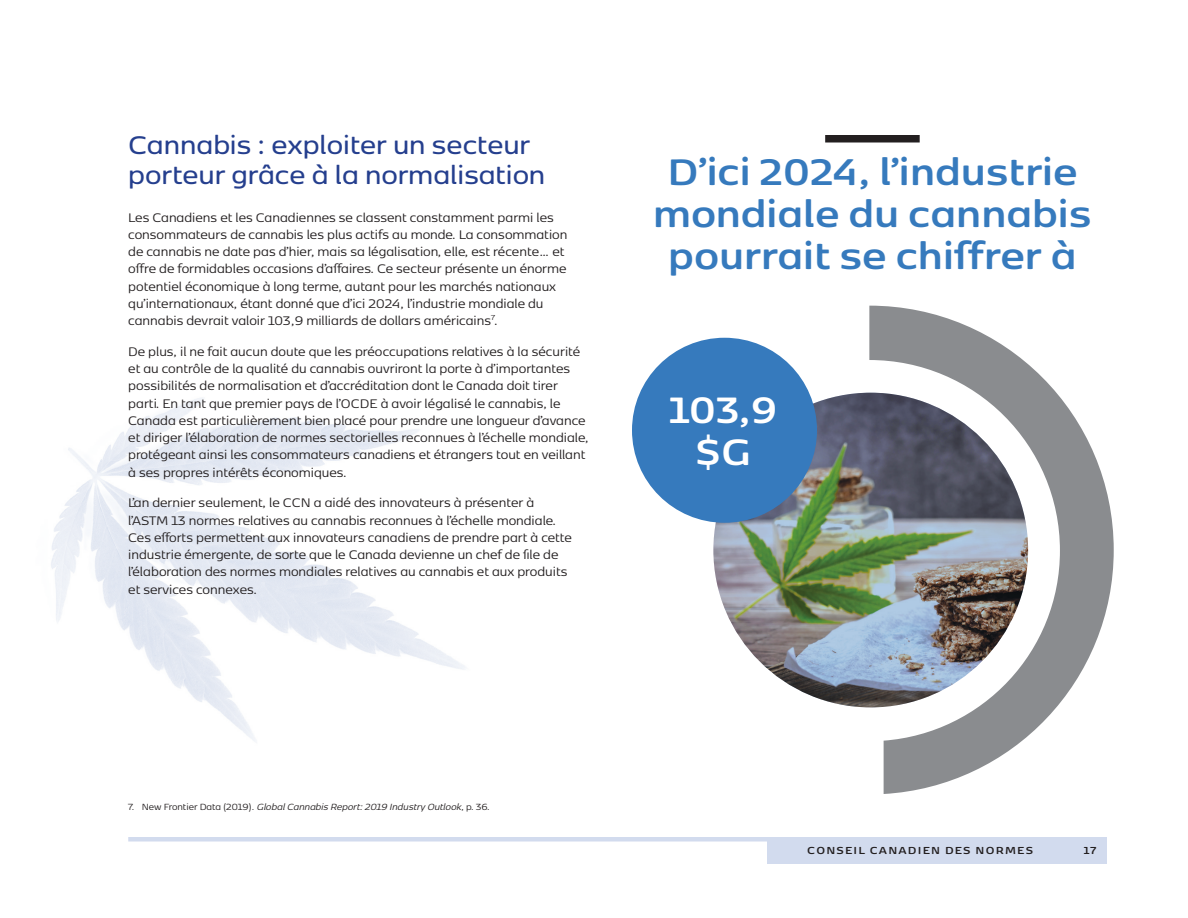
<style>
.page{position:relative;width:1188px;height:918px;background:#fff}
.page>*{position:absolute;margin:0;border:0;box-sizing:border-box;transform-origin:0 0}
.t1{font:700 43.5px/42px "Kobenhavn Sans";color:#367abd;text-align:center}
.t2{font:700 43.35px/41.8px "Kobenhavn Sans";color:#fff;text-align:center}
.SUB_2_FR{font:600 30px/30px "Kobenhavn Sans";color:#253f8e}
.BODY_FR{font:14.7px/17.2px "Kobenhavn Sans";color:#231f20}
.t3{font:700 12px "Kobenhavn Sans";letter-spacing:.1em;color:#231f20}
.NEW_footnote_FR{font:italic 10.5px "Kobenhavn Sans";color:#231f20}
.s1{font-style:normal}
</style>
<div class="page">
<div style="left:128px;top:837px;width:979px;height:5px;background:#d2dbee"></div>
<div style="left:1073px;top:837px;width:34px;height:27px;background:#d2dbee"></div>
<div style="left:767px;top:837px;width:306px;height:27px;background:#d2dbee"></div>
<img style="left:51px;top:398px;width:414px;height:343px">
<svg style="left:869px;top:306px;width:245px;height:488px"></svg>
<img style="left:713px;top:393px;width:315px;height:314px;border-radius:50%">
<div style="left:632px;top:338px;width:185px;height:185px;background:#367abd;border-radius:50%"></div>
<div style="left:825px;top:135px;width:95px;height:7px;background:#231f20"></div>
<p class="SUB_2_FR" style="left:128px;top:128px;width:419px">Cannabis : exploiter un secteur porteur grâce à la normalisation</p>
<p class="BODY_FR" style="left:128px;top:208px;width:441px">Les Canadiens et les Canadiennes se classent constamment parmi les consommateurs de cannabis les plus actifs au monde. La consommation de cannabis ne date pas d’hier, mais sa légalisation, elle, est récente… et offre de formidables occasions d’affaires. Ce secteur présente un énorme potentiel économique à long terme, autant pour les marchés nationaux qu’internationaux, étant donné que d’ici 2024, l’industrie mondiale du cannabis devrait valoir 103,9 milliards de dollars américains<sup>7</sup>.</p>
<p class="BODY_FR" style="left:128px;top:342px;width:462px">De plus, il ne fait aucun doute que les préoccupations relatives à la sécurité et au contrôle de la qualité du cannabis ouvriront la porte à d’importantes possibilités de normalisation et d’accréditation dont le Canada doit tirer parti. En tant que premier pays de l’OCDE à avoir légalisé le cannabis, le Canada est particulièrement bien placé pour prendre une longueur d’avance et diriger l’élaboration de normes sectorielles reconnues à l’échelle mondiale, protégeant ainsi les consommateurs canadiens et étrangers tout en veillant à ses propres intérêts économiques.</p>
<p class="BODY_FR" style="left:128px;top:493px;width:445px">L’an dernier seulement, le CCN a aidé des innovateurs à présenter à l’ASTM 13 normes relatives au cannabis reconnues à l’échelle mondiale.<br>Ces efforts permettent aux innovateurs canadiens de prendre part à cette industrie émergente, de sorte que le Canada devienne un chef de file de l’élaboration des normes mondiales relatives au cannabis et aux produits et services connexes.</p>
<p class="t1" style="left:653px;top:147px;width:440px">D’ici 2024, l’industrie mondiale du cannabis pourrait se chiffrer à</p>
<p class="t2" style="left:669px;top:385px;width:110px">103,9 $G</p>
<p class="NEW_footnote_FR" style="left:128px;top:800px;width:363px"><span class="s1">7. New Frontier Data (2019).</span> Global Cannabis Report: 2019 Industry Outlook<span class="s1">, p. 36.</span></p>
<p class="t3" style="left:807px;top:842px;width:227px">CONSEIL CANADIEN DES NORMES</p>
<p class="t3" style="left:1084px;top:842px;width:14px">17</p>
</div>
